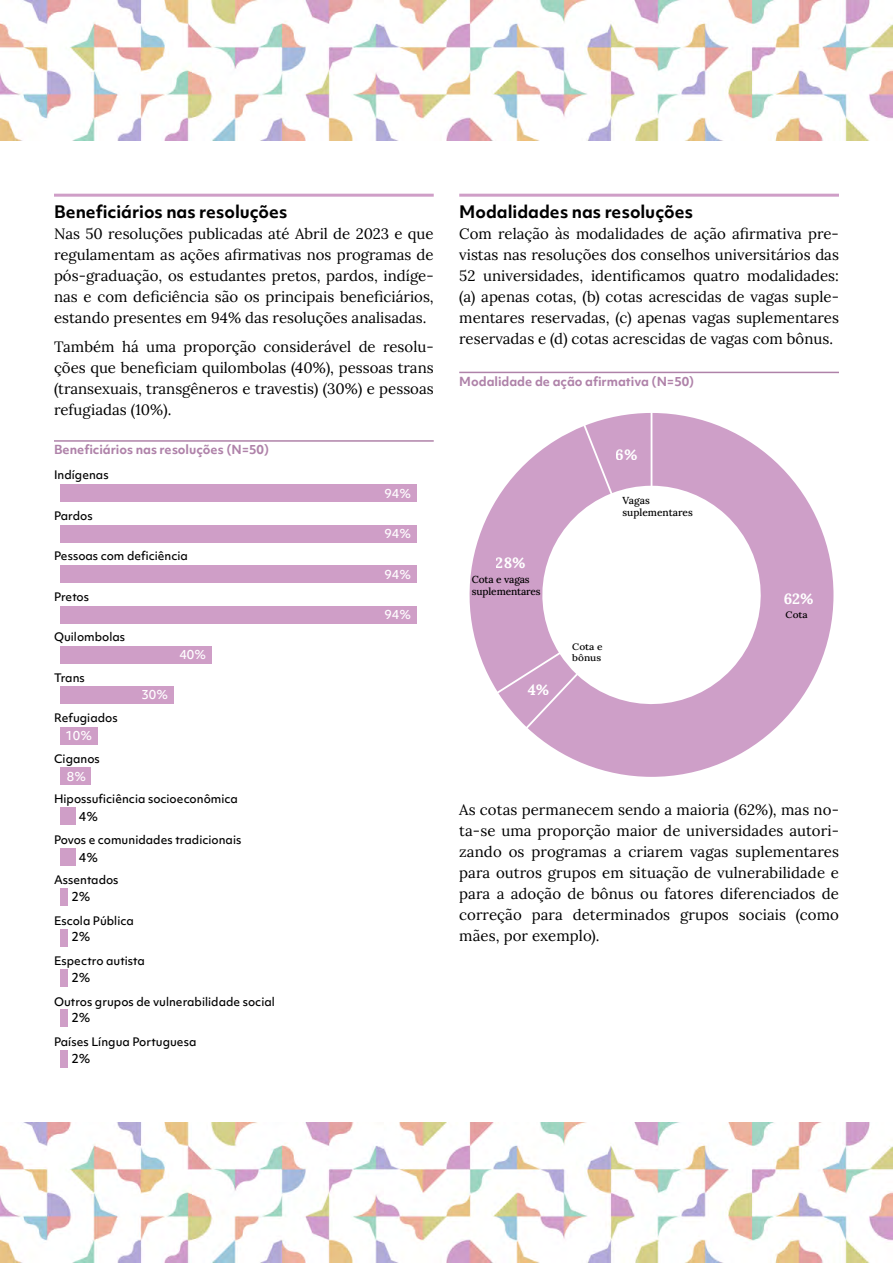
<style>
.page{position:relative;width:893px;height:1263px;background:#fff}
.page>*{position:absolute;margin:0;border:0;box-sizing:border-box;transform-origin:0 0}
.t1{font:700 16.5px "Objektiv Mk 1";color:#000}
.t2{font:15px/21px "Lora";color:#000;text-align:justify}
.t3{font:700 14.85px "Lora";color:#fff}
.t4{font:700 12px "Objektiv Mk 1";color:#af82a9}
.t5{font:500 12px "Objektiv Mk 1";color:#fff}
.t6{font:500 12px "Objektiv Mk 1";color:#000}
.t7{font:500 11.25px "Objektiv Mk 1";color:#000}
.t8{font:500 10.2px/12.1px "Lora";letter-spacing:-.01em;color:#000}
.t9{font:500 9.3px/11.1px "Lora";color:#000;scale:1.1 1}
</style>
<div class="page">
<img style="left:0;top:0;width:893px;height:141px">
<img style="left:0;top:1122px;width:893px;height:141px">
<hr style="left:54px;top:194px;width:380px;height:3px;background:#cf9ec7">
<hr style="left:54px;top:440px;width:380px;height:2px;background:#af82a9">
<div style="left:60px;top:606px;width:357px;height:17px;background:#cf9ec7"></div>
<div style="left:60px;top:566px;width:357px;height:17px;background:#cf9ec7"></div>
<div style="left:60px;top:525px;width:357px;height:17px;background:#cf9ec7"></div>
<div style="left:60px;top:485px;width:357px;height:17px;background:#cf9ec7"></div>
<div style="left:60px;top:646px;width:152px;height:17px;background:#cf9ec7"></div>
<div style="left:60px;top:687px;width:114px;height:17px;background:#cf9ec7"></div>
<div style="left:60px;top:727px;width:38px;height:17px;background:#cf9ec7"></div>
<div style="left:60px;top:767px;width:30px;height:17px;background:#cf9ec7"></div>
<div style="left:60px;top:848px;width:15px;height:17px;background:#cf9ec7"></div>
<div style="left:60px;top:808px;width:15px;height:17px;background:#cf9ec7"></div>
<div style="left:60px;top:1050px;width:8px;height:17px;background:#cf9ec7"></div>
<div style="left:60px;top:1010px;width:8px;height:17px;background:#cf9ec7"></div>
<div style="left:60px;top:969px;width:8px;height:17px;background:#cf9ec7"></div>
<div style="left:60px;top:929px;width:8px;height:17px;background:#cf9ec7"></div>
<div style="left:60px;top:889px;width:8px;height:17px;background:#cf9ec7"></div>
<hr style="left:459px;top:194px;width:380px;height:3px;background:#cf9ec7">
<hr style="left:459px;top:372px;width:380px;height:1px;background:#af82a9">
<svg style="left:528px;top:413px;width:306px;height:364px;fill:#ce9fc8"></svg>
<svg style="left:469px;top:413px;width:182px;height:314px"></svg>
<p class="t1" style="left:54px;top:200px;width:235px">Beneficiários nas resoluções</p>
<p class="t2" style="left:54px;top:222px;width:381px">Nas 50 resoluções publicadas até Abril de 2023 e que regulamentam as ações afirmativas nos programas de pós-graduação, os estudantes pretos, pardos, indíge&shy;nas e com deficiência são os principais beneficiários, estando presentes em 94% das resoluções analisadas.</p>
<p class="t2" style="left:54px;top:336px;width:381px">Também há uma proporção considerável de resolu&shy;ções que beneficiam quilombolas (40%), pessoas trans (transexuais, transgêneros e travestis) (30%) e pessoas refugiadas (10%).</p>
<p class="t4" style="left:54px;top:441px;width:217px">Beneficiários nas resoluções (N=50)</p>
<p class="t7" style="left:54px;top:467px;width:56px">Indígenas</p>
<p class="t7" style="left:54px;top:508px;width:40px">Pardos</p>
<p class="t7" style="left:54px;top:548px;width:135px">Pessoas com deficiência</p>
<p class="t7" style="left:54px;top:589px;width:37px">Pretos</p>
<p class="t7" style="left:54px;top:629px;width:73px">Quilombolas</p>
<p class="t7" style="left:54px;top:670px;width:32px">Trans</p>
<p class="t7" style="left:54px;top:710px;width:65px">Refugiados</p>
<p class="t7" style="left:54px;top:751px;width:47px">Ciganos</p>
<p class="t7" style="left:54px;top:791px;width:185px">Hipossuficiência socioeconômica</p>
<p class="t7" style="left:54px;top:831px;width:189px">Povos e comunidades tradicionais</p>
<p class="t7" style="left:54px;top:872px;width:66px">Assentados</p>
<p class="t7" style="left:54px;top:912px;width:81px">Escola Pública</p>
<p class="t7" style="left:54px;top:953px;width:92px">Espectro autista</p>
<p class="t7" style="left:54px;top:993px;width:222px">Outros grupos de vulnerabilidade social</p>
<p class="t7" style="left:54px;top:1034px;width:144px">Países Língua Portuguesa</p>
<p class="t5" style="left:384px;top:485px;width:28px">94%</p>
<p class="t5" style="left:384px;top:525px;width:28px">94%</p>
<p class="t5" style="left:384px;top:566px;width:28px">94%</p>
<p class="t5" style="left:384px;top:606px;width:28px">94%</p>
<p class="t5" style="left:179px;top:646px;width:28px">40%</p>
<p class="t5" style="left:141px;top:686px;width:28px">30%</p>
<p class="t5" style="left:66px;top:727px;width:28px">10%</p>
<p class="t5" style="left:67px;top:768px;width:20px">8%</p>
<p class="t6" style="left:79px;top:808px;width:20px">4%</p>
<p class="t6" style="left:79px;top:849px;width:20px">4%</p>
<p class="t6" style="left:71px;top:888px;width:20px">2%</p>
<p class="t6" style="left:71px;top:928px;width:20px">2%</p>
<p class="t6" style="left:71px;top:969px;width:20px">2%</p>
<p class="t6" style="left:71px;top:1009px;width:20px">2%</p>
<p class="t6" style="left:71px;top:1050px;width:20px">2%</p>
<p class="t1" style="left:459px;top:200px;width:235px">Modalidades nas resoluções</p>
<p class="t2" style="left:459px;top:222px;width:381px">Com relação às modalidades de ação afirmativa pre&shy;vistas nas resoluções dos conselhos universitários das 52 universidades, identificamos quatro modalidades: (a) apenas cotas, (b) cotas acrescidas de vagas suple&shy;mentares reservadas, (c) apenas vagas suplementares reservadas e (d) cotas acrescidas de vagas com bônus.</p>
<p class="t4" style="left:459px;top:373px;width:237px">Modalidade de ação afirmativa (N=50)</p>
<p class="t3" style="left:616px;top:443px;width:23px">6%</p>
<p class="t3" style="left:496px;top:552px;width:31px">28%</p>
<p class="t8" style="left:472px;top:572px;width:70px">Cota e vagas suplementares</p>
<p class="t3" style="left:528px;top:678px;width:23px">4%</p>
<p class="t8" style="left:622px;top:493px;width:72px">Vagas suplementares</p>
<p class="t9" style="left:572px;top:641px;width:29px">Cota e bônus</p>
<p class="t3" style="left:784px;top:587px;width:31px">62%</p>
<p class="t9" style="left:786px;top:608px;width:22px">Cota</p>
<p class="t2" style="left:459px;top:798px;width:381px">As cotas permanecem sendo a maioria (62%), mas no&shy;ta-se uma proporção maior de universidades autori&shy;zando os programas a criarem vagas suplementares para outros grupos em situação de vulnerabilidade e para a adoção de bônus ou fatores diferenciados de correção para determinados grupos sociais (como mães, por exemplo).</p>
</div>
